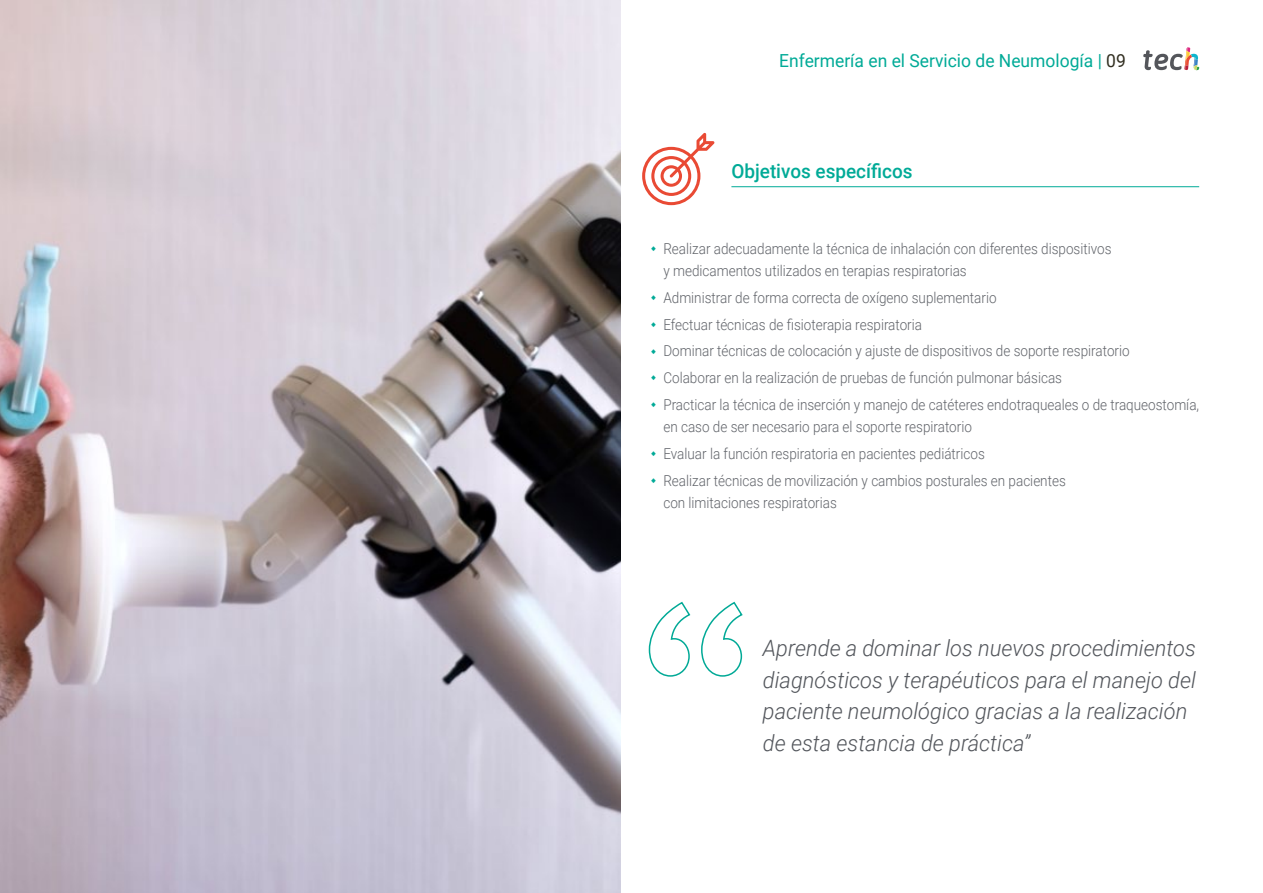
<style>
.page{position:relative;width:1263px;height:893px;background:#fff}
.page>*{position:absolute;margin:0;border:0;box-sizing:border-box;transform-origin:0 0}
.t1{font:italic 300 22.5px/31.5px "Roboto";color:#52555b}
.t2{font:500 19.5px "Roboto";color:#00aa97}
.t3{font:18px "Roboto";color:#00aa97}
.t4{font:300 15px/26.7px "Roboto";color:#61646a;scale:.9 1}
.s1{color:#312e20}
</style>
<div class="page">
<img style="left:0;top:0;width:621px;height:893px">
<hr style="left:731px;top:186px;width:468px;height:1px;background:#00aa97">
<svg style="left:642px;top:133px;width:72px;height:72px"></svg>
<svg style="left:1143px;top:47px;width:56px;height:24px"></svg>
<svg style="left:648px;top:601px;width:95px;height:76px"></svg>
<p class="t3" style="left:779px;top:48px;width:348px">Enfermería en el Servicio de Neumología | <span class="s1">09</span></p>
<h2 class="t2" style="left:731px;top:158px;width:183px">Objetivos específicos</h2>
<p class="t4" style="left:663px;top:236px;width:499px;line-height:22.5px">Realizar adecuadamente la técnica de inhalación con diferentes dispositivos y medicamentos utilizados en terapias respiratorias</p>
<p class="t4" style="left:663px;top:284px;width:597px">Administrar de forma correcta de oxígeno suplementario<br>Efectuar técnicas de fisioterapia respiratoria<br>Dominar técnicas de colocación y ajuste de dispositivos de soporte respiratorio<br>Colaborar en la realización de pruebas de función pulmonar básicas<br>Practicar la técnica de inserción y manejo de catéteres endotraqueales o de traqueostomía,</p>
<p class="t4" style="left:663px;top:413px;width:449px">en caso de ser necesario para el soporte respiratorio<br>Evaluar la función respiratoria en pacientes pediátricos<br>Realizar técnicas de movilización y cambios posturales en pacientes</p>
<p class="t4" style="left:663px;top:489px;width:194px">con limitaciones respiratorias</p>
<h1 class="t1" style="left:763px;top:632px;width:435px">Aprende a dominar los nuevos procedimientos diagnósticos y terapéuticos para el manejo del paciente neumológico gracias a la realización de esta estancia de práctica”</h1>
</div>
